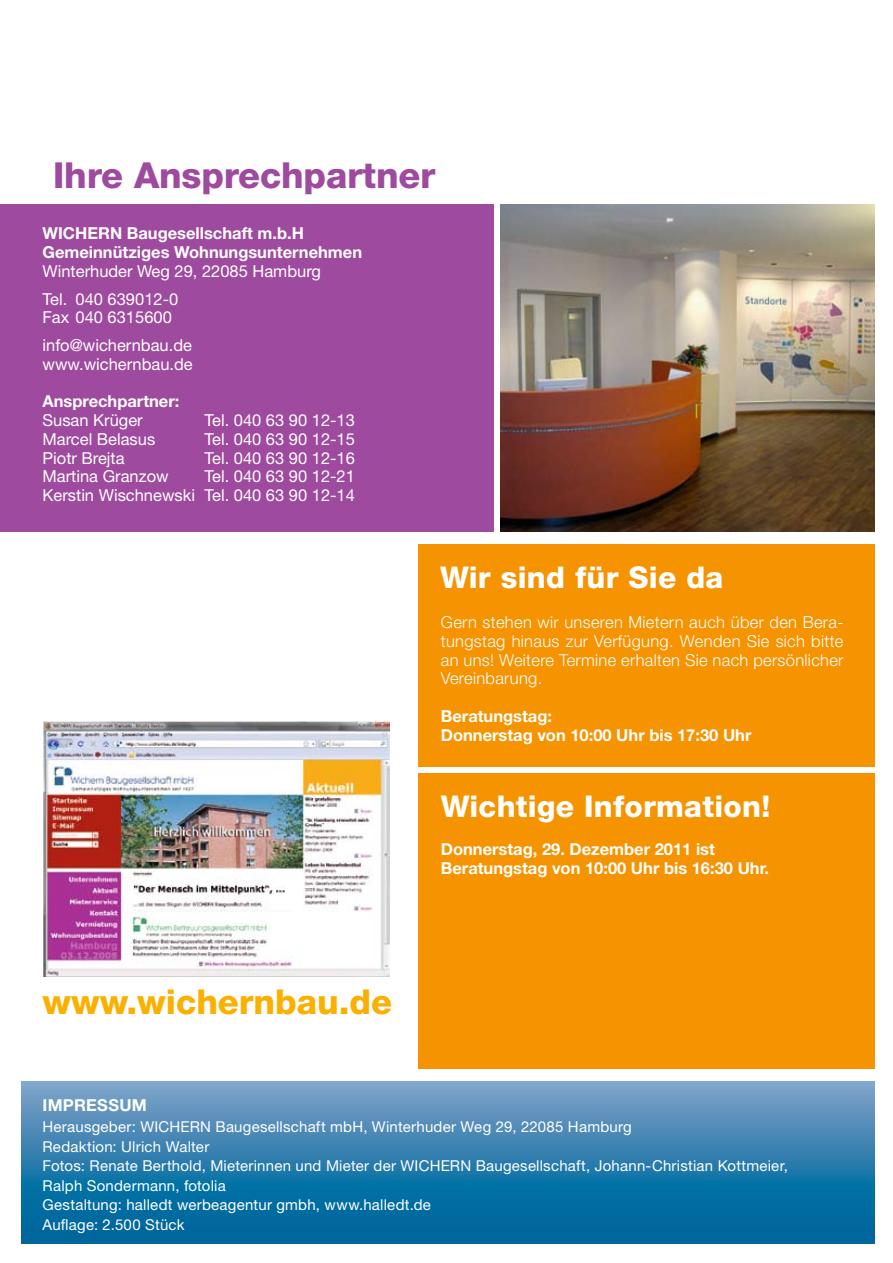
<style>
.page{position:relative;width:893px;height:1263px;background:#fff}
.page>*{position:absolute;margin:0;border:0;box-sizing:border-box;transform-origin:0 0}
.t1{font:800 35.85px "Helvetica Neue LT Pro";letter-spacing:-.005em;color:#9e4a9e}
.t2{font:800 34.35px "Helvetica Neue LT Pro";color:#fab000}
.t3{font:800 30px "Helvetica Neue LT Pro";letter-spacing:.01em;color:#fff}
.t4{font:16.5px/27.8px "Helvetica Neue LT Pro";color:#fff}
.t5{font:700 16.5px/18.8px "Helvetica Neue LT Pro";color:#fff}
.t6{font:300 16.5px/18.8px "Helvetica Neue LT Pro";letter-spacing:.02em;color:#fff;text-align:justify}
.t7{font:700 16.5px "Helvetica Neue LT Pro";letter-spacing:.02em;color:#fff}
.t8{font:15px/19.5px "Helvetica Neue LT Pro";letter-spacing:.015em;color:#fff}
</style>
<div class="page">
<div style="left:418px;top:773px;width:456px;height:296px;background:#f59301"></div>
<svg style="left:21px;top:1082px;width:853px;height:162px;background:#2e7eae"></svg>
<div style="left:418px;top:544px;width:456px;height:222px;background:#f59301"></div>
<div style="left:0;top:204px;width:493px;height:327px;background:#9e4a9e"></div>
<img style="left:500px;top:204px;width:374px;height:327px">
<img style="left:44px;top:722px;width:345px;height:254px">
<svg style="left:696px;top:404px;width:1px;height:14px"></svg>
<h1 class="t1" style="left:53px;top:154px;width:384px">Ihre Ansprechpartner</h1>
<p class="t5" style="left:43px;top:224px;width:321px">WICHERN Baugesellschaft m.b.H<br>Gemeinnütziges Wohnungsunternehmen</p>
<p class="t4" style="left:43px;top:257px;width:280px">Winterhuder Weg 29, 22085 Hamburg<br>Tel. 040 639012-0</p>
<p class="t4" style="left:43px;top:303px;width:151px">Fax 040 6315600 info@wichernbau.de</p>
<p class="t4" style="left:43px;top:350px;width:152px">www.wichernbau.de</p>
<p class="t5" style="left:43px;top:392px;width:138px">Ansprechpartner:</p>
<p class="t4" style="left:43px;top:406px;width:102px">Susan Krüger</p>
<p class="t4" style="left:205px;top:406px;width:152px">Tel. 040 63 90 12-13</p>
<p class="t4" style="left:43px;top:425px;width:114px">Marcel Belasus</p>
<p class="t4" style="left:205px;top:425px;width:152px">Tel. 040 63 90 12-15</p>
<p class="t4" style="left:43px;top:443px;width:84px">Piotr Brejta</p>
<p class="t4" style="left:205px;top:443px;width:152px">Tel. 040 63 90 12-16</p>
<p class="t4" style="left:43px;top:462px;width:128px">Martina Granzow</p>
<p class="t4" style="left:43px;top:467px;width:314px;line-height:18.8px;text-align:right">Tel. 040 63 90 12-21<br>Kerstin Wischnewski Tel. 040 63 90 12-14</p>
<h2 class="t2" style="left:43px;top:981px;width:351px">www.wichernbau.de</h2>
<h3 class="t3" style="left:440px;top:559px;width:285px">Wir sind für Sie da</h3>
<p class="t6" style="left:441px;top:612px;width:404px">Gern stehen wir unseren Mietern auch über den Bera&shy;tungstag hinaus zur Verfügung. Wenden Sie sich bitte an uns! Weitere Termine erhalten Sie nach persönlicher Vereinbarung.</p>
<p class="t5" style="left:441px;top:706px;width:312px">Beratungstag:<br>Donnerstag von 10:00 Uhr bis 17:30 Uhr</p>
<h3 class="t3" style="left:441px;top:788px;width:331px">Wichtige Information!</h3>
<p class="t5" style="left:441px;top:839px;width:330px">Donnerstag, 29. Dezember 2011 ist<br>Beratungstag von 10:00 Uhr bis 16:30 Uhr.</p>
<p class="t7" style="left:43px;top:1095px;width:106px">IMPRESSUM</p>
<p class="t8" style="left:43px;top:1116px;width:149px">Herausgeber: WICHERN</p>
<p class="t8" style="left:216px;top:1116px;width:418px">Baugesellschaft mbH, Winterhuder Weg 29, 22085 Hamburg</p>
<p class="t8" style="left:43px;top:1136px;width:409px">Redaktion: Ulrich Walter<br>Fotos: Renate Berthold, Mieterinnen und Mieter der WICHERN</p>
<p class="t8" style="left:476px;top:1155px;width:314px">Baugesellschaft, Johann-Christian Kottmeier,</p>
<p class="t8" style="left:43px;top:1175px;width:390px">Ralph Sondermann, fotolia<br>Gestaltung: halledt werbeagentur gmbh, www.halledt.de<br>Auflage: 2.500 Stück</p>
</div>
